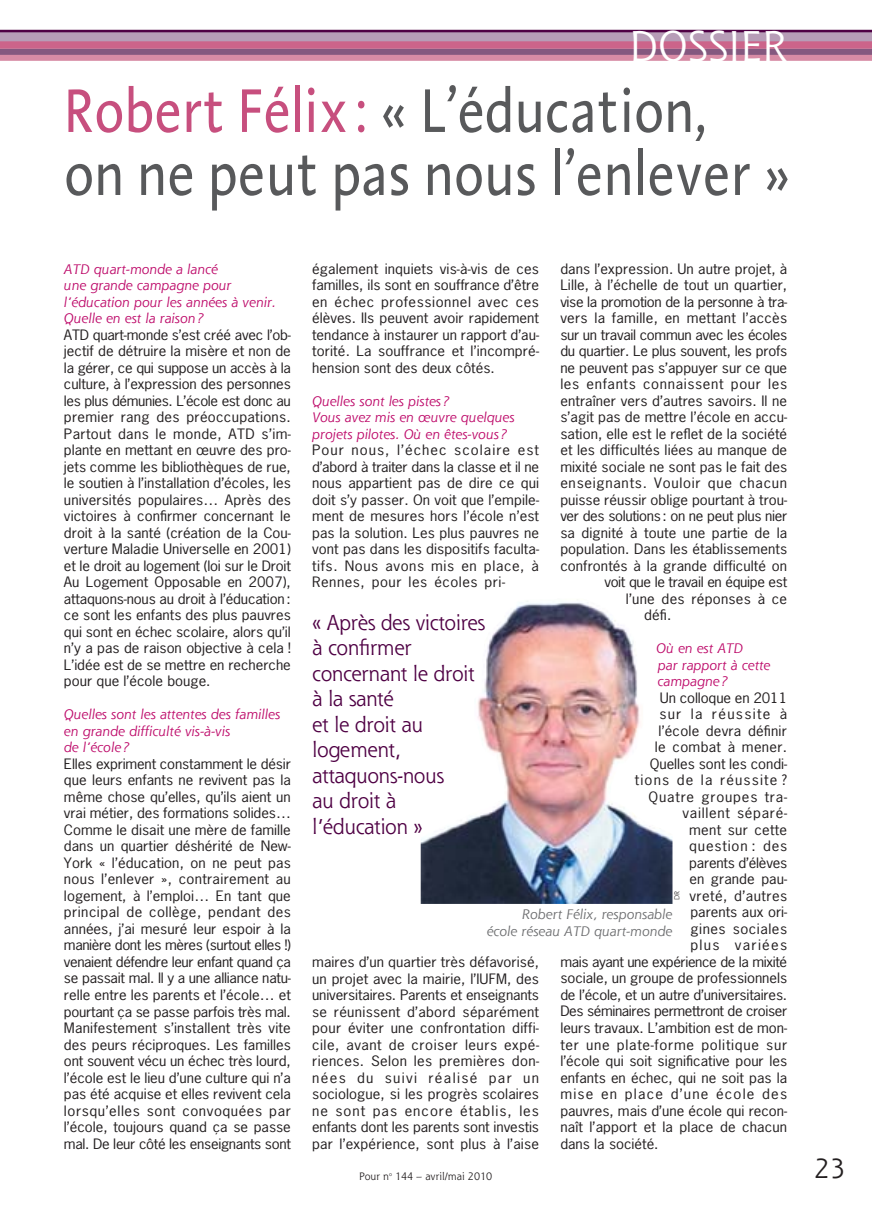
<style>
.page{position:relative;width:872px;height:1211px;background:#fff}
.page>*{position:absolute;margin:0;border:0;box-sizing:border-box;transform-origin:0 0}
.t1{font:63px/63px "Aroma LT";letter-spacing:-.005em;color:#58595b;scale:.85 1}
.t2{font:42px "Shannon";color:#fff}
.t3{font:27px "Shannon";color:#231f20}
.t4{font:21px/25.5px "Shannon";letter-spacing:-.025em;color:#4f0044}
.t5{font:13.5px/16.5px "News Gothic";letter-spacing:.005em;color:#231f20;text-align:justify;scale:1.1 1}
.t6{font:italic 13.5px/16.5px "Shannon";color:#bd0969;scale:1.1 1}
.t7{font:13.5px "News Gothic";letter-spacing:-.02em;color:#231f20;scale:1.1 1}
.t8{font:13.5px "News Gothic";letter-spacing:-.025em;color:#231f20;scale:1.1 1}
.t9{font:13.5px "News Gothic";letter-spacing:-.015em;color:#231f20;scale:1.1 1}
.t10{font:13.5px "News Gothic";letter-spacing:.05em;color:#231f20;scale:1.1 1}
.t11{font:italic 13.5px/16.5px "Shannon";color:#6d6e70;text-align:right;scale:1.1 1}
.t12{font:13.5px "News Gothic";letter-spacing:.055em;color:#231f20;scale:1.1 1}
.t13{font:13.5px "News Gothic";letter-spacing:.045em;color:#231f20;scale:1.1 1}
.t14{font:13.5px "News Gothic";letter-spacing:.085em;color:#231f20;scale:1.1 1}
.t15{font:13.5px "News Gothic";letter-spacing:.08em;color:#231f20;scale:1.1 1}
.t16{font:13.5px "News Gothic";letter-spacing:.075em;color:#231f20;scale:1.1 1}
.t17{font:13.5px "News Gothic";letter-spacing:.03em;color:#231f20;scale:1.1 1}
.t18{font:13.5px "News Gothic";letter-spacing:.035em;color:#231f20;scale:1.1 1}
.t19{font:10.5px "Shannon";color:#231f20}
.t20{font:300 7.5px "Aroma LT";color:#231f20}
.s1{color:#c74f7e}
</style>
<div class="page">
<div style="left:1px;top:30px;width:871px;height:12px;background:#4f0044"></div>
<div style="left:1px;top:40px;width:871px;height:9px;background:#cc648a"></div>
<svg style="left:1px;top:49px;width:871px;height:6px;fill:#84587f"></svg>
<div style="left:1px;top:32px;width:871px;height:9px;background:#b79db7"></div>
<div style="left:1px;top:55px;width:871px;height:6px;background:#d78ba5"></div>
<img style="left:420px;top:623px;width:252px;height:281px">
<h2 class="t2" style="left:629px;top:29px;width:159px">DOSSIER</h2>
<h1 class="t1" style="left:64px;top:85px;width:857px"><span class="s1">Robert Félix :</span> « L’éducation,<br>on ne peut pas nous l’enlever »</h1>
<p class="t6" style="left:64px;top:262px;width:194px">ATD quart-monde a lancé<br>une grande campagne pour l’éducation pour les années à venir.<br>Quelle en est la raison?</p>
<p class="t5" style="left:64px;top:327px;width:208px">ATD quart-monde s’est créé avec l’ob&shy;jectif de détruire la misère et non de la gérer, ce qui suppose un accès à la culture, à l’expression des personnes les plus démunies. L’école est donc au premier rang des préoccupations.<br>Partout dans le monde, ATD s’im&shy;plante en mettant en œuvre des pro&shy;jets comme les bibliothèques de rue, le soutien à l’installation d’écoles, les universités populaires… Après des victoires à confirmer concernant le droit à la santé (création de la Cou&shy;verture Maladie Universelle en 2001) et le droit au logement (loi sur le Droit Au Logement Opposable en 2007), attaquons-nous au droit à l’éducation: ce sont les enfants des plus pauvres qui sont en échec scolaire, alors qu’il n’y a pas de raison objective à cela !<br>L’idée est de se mettre en recherche pour que l’école bouge.</p>
<p class="t6" style="left:64px;top:707px;width:198px">Quelles sont les attentes des familles en grande difficulté vis-à-vis<br>de l’école?</p>
<p class="t5" style="left:64px;top:756px;width:208px">Elles expriment constamment le désir que leurs enfants ne revivent pas la même chose qu’elles, qu’ils aient un vrai métier, des formations solides… Comme le disait une mère de famille dans un quartier déshérité de New-York « l’éducation, on ne peut pas nous l’enlever », contrairement au logement, à l’emploi… En tant que principal de collège, pendant des années, j’ai mesuré leur espoir à la manière dont les mères (surtout elles !) venaient défendre leur enfant quand ça se passait mal. Il y a une alliance natu&shy;relle entre les parents et l’école… et pourtant ça se passe parfois très mal.<br>Manifestement s’installent très vite des peurs réciproques. Les familles ont souvent vécu un échec très lourd, l’école est le lieu d’une culture qui n’a pas été acquise et elles revivent cela lorsqu’elles sont convoquées par l’école, toujours quand ça se passe mal. De leur côté les enseignants sont</p>
<p class="t5" style="left:560px;top:261px;width:208px">dans l’expression. Un autre projet, à</p>
<p class="t5" style="left:560px;top:278px;width:208px">Lille, à l’échelle de tout un quartier,</p>
<p class="t7" style="left:560px;top:296px;width:208px">vise la promotion de la personne à tra-</p>
<p class="t5" style="left:560px;top:311px;width:208px">vers la famille, en mettant l’accès</p>
<p class="t7" style="left:560px;top:329px;width:208px">sur un travail commun avec les écoles</p>
<p class="t9" style="left:560px;top:346px;width:208px">du quartier. Le plus souvent, les profs</p>
<p class="t5" style="left:560px;top:360px;width:208px">ne peuvent pas s’appuyer sur ce que</p>
<p class="t13" style="left:560px;top:379px;width:208px">les enfants connaissent pour les</p>
<p class="t5" style="left:560px;top:393px;width:208px">entraîner vers d’autres savoirs. Il ne</p>
<p class="t5" style="left:560px;top:410px;width:208px">s’agit pas de mettre l’école en accu-</p>
<p class="t5" style="left:560px;top:426px;width:208px">sation, elle est le reflet de la société</p>
<p class="t5" style="left:560px;top:443px;width:208px">et les difficultés liées au manque de</p>
<p class="t5" style="left:560px;top:459px;width:208px">mixité sociale ne sont pas le fait des</p>
<p class="t10" style="left:560px;top:478px;width:208px">enseignants. Vouloir que chacun</p>
<p class="t5" style="left:560px;top:492px;width:208px">puisse réussir oblige pourtant à trou-</p>
<p class="t7" style="left:560px;top:511px;width:208px">ver des solutions: on ne peut plus nier</p>
<p class="t5" style="left:560px;top:525px;width:208px">sa dignité à toute une partie de la</p>
<p class="t5" style="left:560px;top:542px;width:208px">population. Dans les établissements</p>
<p class="t5" style="left:560px;top:558px;width:208px">confrontés à la grande difficulté on</p>
<p class="t8" style="left:604px;top:577px;width:168px">voit que le travail en équipe est</p>
<p class="t5" style="left:625px;top:591px;width:148px">l’une des réponses à ce</p>
<p class="t5" style="left:644px;top:608px;width:26px">défi.</p>
<p class="t6" style="left:656px;top:641px;width:105px">Où en est ATD<br>par rapport à cette campagne?</p>
<p class="t5" style="left:660px;top:690px;width:117px">Un colloque en 2011</p>
<p class="t14" style="left:659px;top:709px;width:118px">sur la réussite à</p>
<p class="t5" style="left:658px;top:723px;width:118px">l’école devra définir</p>
<p class="t5" style="left:655px;top:740px;width:122px">le combat à mener.</p>
<p class="t5" style="left:649px;top:756px;width:126px">Quelles sont les condi-</p>
<p class="t16" style="left:634px;top:775px;width:140px">tions de la réussite ?</p>
<p class="t12" style="left:648px;top:791px;width:128px">Quatre groupes tra-</p>
<p class="t10" style="left:682px;top:808px;width:97px">vaillent séparé-</p>
<p class="t5" style="left:689px;top:822px;width:91px">ment sur cette</p>
<p class="t12" style="left:689px;top:841px;width:91px">question : des</p>
<p class="t9" style="left:689px;top:857px;width:90px">parents d’élèves</p>
<p class="t5" style="left:689px;top:872px;width:90px">en grande pau-</p>
<p class="t17" style="left:689px;top:890px;width:90px">vreté, d’autres</p>
<p class="t5" style="left:690px;top:905px;width:90px">parents aux ori-</p>
<p class="t18" style="left:690px;top:923px;width:89px">gines sociales</p>
<p class="t14" style="left:690px;top:940px;width:90px">plus variées</p>
<p class="t8" style="left:560px;top:956px;width:208px">mais ayant une expérience de la mixité</p>
<p class="t5" style="left:560px;top:971px;width:208px">sociale, un groupe de professionnels</p>
<p class="t9" style="left:560px;top:989px;width:208px">de l’école, et un autre d’universitaires.</p>
<p class="t8" style="left:560px;top:1006px;width:208px">Des séminaires permettront de croiser</p>
<p class="t5" style="left:560px;top:1020px;width:208px">leurs travaux. L’ambition est de mon-</p>
<p class="t10" style="left:560px;top:1039px;width:208px">ter une plate-forme politique sur</p>
<p class="t5" style="left:560px;top:1053px;width:208px">l’école qui soit significative pour les</p>
<p class="t5" style="left:560px;top:1070px;width:208px">enfants en échec, qui ne soit pas la</p>
<p class="t15" style="left:560px;top:1088px;width:208px">mise en place d’une école des</p>
<p class="t5" style="left:560px;top:1103px;width:208px">pauvres, mais d’une école qui recon-</p>
<p class="t5" style="left:560px;top:1119px;width:208px">naît l’apport et la place de chacun</p>
<p class="t5" style="left:560px;top:1136px;width:91px">dans la société.</p>
<p class="t5" style="left:312px;top:261px;width:208px">également inquiets vis-à-vis de ces familles, ils sont en souffrance d’être en échec professionnel avec ces élèves. Ils peuvent avoir rapidement tendance à instaurer un rapport d’au&shy;torité. La souffrance et l’incompré&shy;hension sont des deux côtés.</p>
<p class="t6" style="left:312px;top:394px;width:185px">Quelles sont les pistes?<br>Vous avez mis en œuvre quelques projets pilotes. Où en êtes-vous?</p>
<p class="t5" style="left:312px;top:443px;width:208px">Pour nous, l’échec scolaire est d’abord à traiter dans la classe et il ne nous appartient pas de dire ce qui doit s’y passer. On voit que l’empile&shy;ment de mesures hors l’école n’est pas la solution. Les plus pauvres ne vont pas dans les dispositifs faculta&shy;tifs. Nous avons mis en place, à Rennes, pour les écoles pri-</p>
<h3 class="t4" style="left:312px;top:611px;width:175px">« Après des victoires à confirmer concernant le droit à la santé<br>et le droit au logement, attaquons-nous<br>au droit à l’éducation »</h3>
<p class="t20" style="left:674px;top:899px;width:11px;rotate:-90deg">DR</p>
<p class="t11" style="left:486px;top:907px;width:170px">Robert Félix, responsable<br>école réseau ATD quart-monde</p>
<p class="t5" style="left:312px;top:954px;width:208px">maires d’un quartier très défavorisé, un projet avec la mairie, l’IUFM, des universitaires. Parents et enseignants se réunissent d’abord séparément pour éviter une confrontation diffi&shy;cile, avant de croiser leurs expé&shy;riences. Selon les premières don&shy;nées du suivi réalisé par un sociologue, si les progrès scolaires ne sont pas encore établis, les enfants dont les parents sont investis par l’expérience, sont plus à l’aise</p>
<p class="t19" style="left:359px;top:1172px;width:134px">Pour n<sup>o</sup> 144 – avril/mai 2010</p>
<h3 class="t3" style="left:814px;top:1157px;width:32px">23</h3>
</div>
